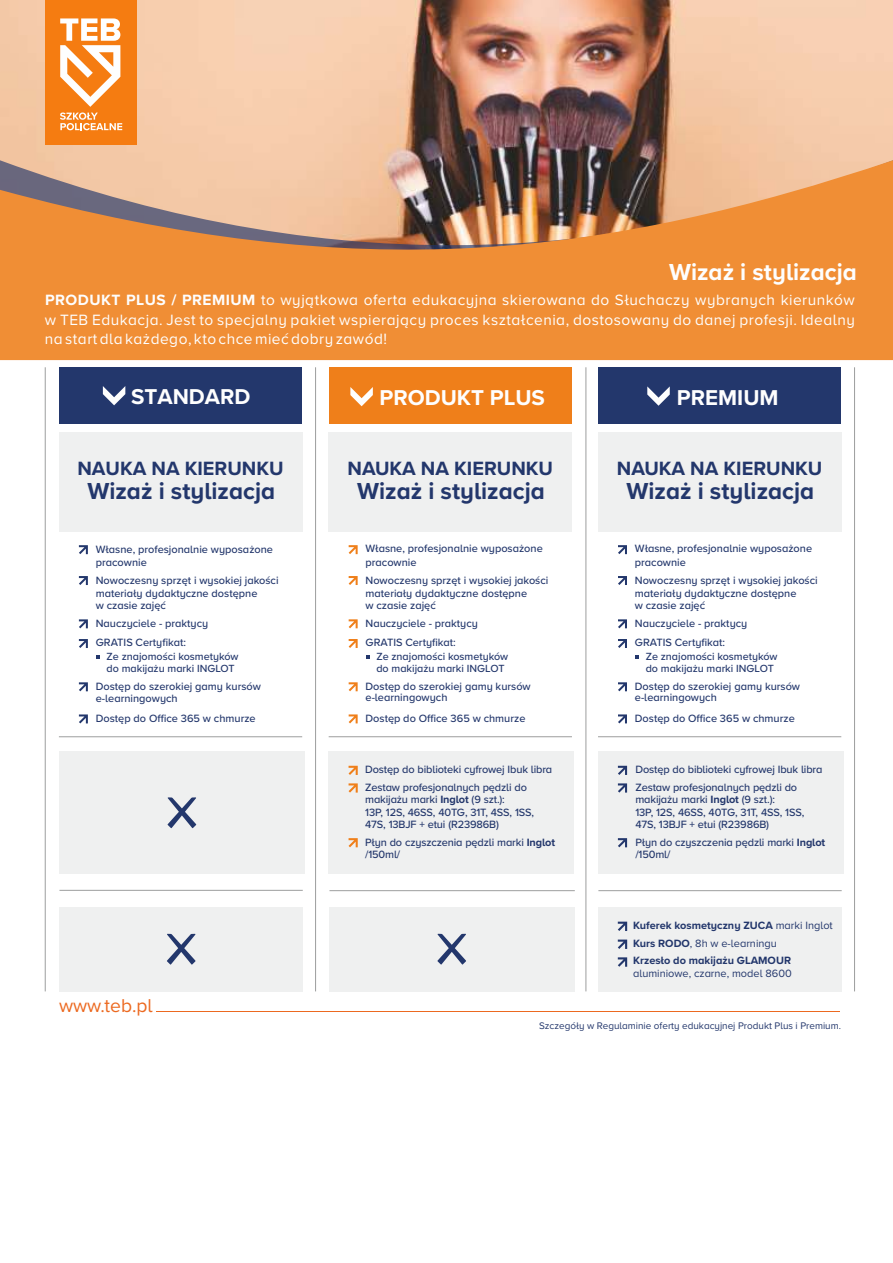
<style>
.page{position:relative;width:893px;height:1263px;background:#fff}
.page>*{position:absolute;margin:0;border:0;box-sizing:border-box;transform-origin:0 0}
.t1{font:700 24px "Proxima Nova A";color:#23376c}
.t2{font:700 24px "Proxima Nova A";color:#fefefe}
.t3{font:700 22.35px "Proxima Nova A";color:#fefefe}
.t4{font:700 19.95px "Proxima Nova A";color:#23376c}
.t5{font:19.35px "Proxima Nova A";color:#ec6920}
.t6{font:15.45px/19.2px "Proxima Nova A";letter-spacing:.03em;color:#fefefe;text-align:justify}
.t7{font:500 10.95px/12.5px "Proxima Nova A";color:#23376c}
.t8{font:700 10.95px/17.5px "Proxima Nova A";color:#23376c}
.t9{font:10.95px "Proxima Nova A";color:#23376c}
.t10{font:500 10.8px/11.4px "Proxima Nova A";color:#23376c}
.t11{font:9.9px "Proxima Nova A";color:#23376c}
.s1{font-weight:700}
.s2{font-weight:400}
</style>
<div class="page">
<img style="left:0;top:0;width:893px;height:160px">
<div style="left:329px;top:752px;width:245px;height:122px;background:#ebecec"></div>
<div style="left:598px;top:752px;width:246px;height:122px;background:#ebecec"></div>
<div style="left:59px;top:752px;width:246px;height:122px;background:#ebecec"></div>
<div style="left:329px;top:367px;width:243px;height:57px;background:#ef7f1a"></div>
<div style="left:598px;top:367px;width:243px;height:57px;background:#23376c"></div>
<div style="left:59px;top:367px;width:243px;height:57px;background:#23376c"></div>
<svg style="left:350px;top:387px;width:23px;height:19px"></svg>
<svg style="left:647px;top:386px;width:23px;height:20px"></svg>
<hr style="left:329px;top:890px;width:246px;height:1px;background:#9d9e9e">
<hr style="left:59px;top:890px;width:244px;height:1px;background:#9d9e9e">
<hr style="left:59px;top:736px;width:243px;height:1px;background:#9d9e9e">
<hr style="left:329px;top:736px;width:243px;height:1px;background:#9d9e9e">
<hr style="left:598px;top:736px;width:243px;height:1px;background:#9d9e9e">
<hr style="left:598px;top:890px;width:244px;height:1px;background:#9d9e9e">
<hr style="left:315px;top:367px;width:1px;height:624px;background:#9d9e9e">
<hr style="left:45px;top:367px;width:1px;height:624px;background:#9d9e9e">
<hr style="left:854px;top:367px;width:1px;height:624px;background:#9d9e9e">
<hr style="left:585px;top:367px;width:1px;height:624px;background:#9d9e9e">
<div style="left:59px;top:432px;width:243px;height:99px;background:#ebecec"></div>
<div style="left:329px;top:432px;width:243px;height:99px;background:#ebecec"></div>
<div style="left:598px;top:432px;width:243px;height:99px;background:#ebecec"></div>
<div style="left:598px;top:907px;width:243px;height:84px;background:#ebecec"></div>
<div style="left:329px;top:907px;width:246px;height:84px;background:#ebecec"></div>
<div style="left:59px;top:907px;width:244px;height:84px;background:#ebecec"></div>
<svg style="left:103px;top:386px;width:22px;height:19px"></svg>
<hr style="left:156px;top:1011px;width:684px;height:1px;background:#ec6920">
<svg style="left:437px;top:934px;width:29px;height:31px"></svg>
<svg style="left:167px;top:934px;width:29px;height:31px"></svg>
<svg style="left:167px;top:797px;width:29px;height:31px"></svg>
<div style="left:45px;top:0;width:92px;height:145px;background:#f57c11"></div>
<svg style="left:60px;top:18px;width:62px;height:112px"></svg>
<svg style="left:97px;top:655px;width:3px;height:4px"></svg>
<svg style="left:366px;top:655px;width:4px;height:4px"></svg>
<svg style="left:636px;top:655px;width:3px;height:4px"></svg>
<svg style="left:79px;top:682px;width:9px;height:9px"></svg>
<svg style="left:349px;top:682px;width:9px;height:9px"></svg>
<svg style="left:618px;top:682px;width:9px;height:9px"></svg>
<svg style="left:79px;top:714px;width:9px;height:9px"></svg>
<svg style="left:349px;top:714px;width:9px;height:9px"></svg>
<svg style="left:618px;top:714px;width:9px;height:9px"></svg>
<svg style="left:79px;top:576px;width:9px;height:9px"></svg>
<svg style="left:349px;top:576px;width:9px;height:9px"></svg>
<svg style="left:618px;top:576px;width:9px;height:9px"></svg>
<svg style="left:79px;top:545px;width:9px;height:9px"></svg>
<svg style="left:349px;top:545px;width:9px;height:9px"></svg>
<svg style="left:618px;top:545px;width:9px;height:9px"></svg>
<svg style="left:79px;top:639px;width:9px;height:9px"></svg>
<svg style="left:349px;top:639px;width:9px;height:9px"></svg>
<svg style="left:618px;top:639px;width:9px;height:9px"></svg>
<svg style="left:79px;top:619px;width:9px;height:9px"></svg>
<svg style="left:349px;top:619px;width:9px;height:9px"></svg>
<svg style="left:618px;top:619px;width:9px;height:9px"></svg>
<svg style="left:349px;top:783px;width:9px;height:10px"></svg>
<svg style="left:618px;top:783px;width:9px;height:10px"></svg>
<svg style="left:349px;top:838px;width:9px;height:9px"></svg>
<svg style="left:618px;top:838px;width:9px;height:9px"></svg>
<svg style="left:349px;top:766px;width:9px;height:9px"></svg>
<svg style="left:618px;top:766px;width:9px;height:9px"></svg>
<svg style="left:618px;top:939px;width:9px;height:10px"></svg>
<svg style="left:618px;top:922px;width:9px;height:9px"></svg>
<svg style="left:618px;top:957px;width:9px;height:10px"></svg>
<svg style="left:0;top:160px;width:893px;height:200px;background:#dd8f4b"></svg>
<h1 class="t2" style="left:669px;top:261px;width:189px">Wizaż i stylizacja</h1>
<p class="t6" style="left:45px;top:291px;width:811px"><span class="s1">PRODUKT PLUS / PREMIUM</span> to wyjątkowa oferta edukacyjna skierowana do Słuchaczy wybranych kierunków w TEB Edukacja. Jest to specjalny pakiet wspierający proces kształcenia, dostosowany do danej profesji. Idealny na start dla każdego, kto chce mieć dobry zawód!</p>
<h2 class="t3" style="left:131px;top:387px;width:121px">STANDARD</h2>
<h2 class="t3" style="left:379px;top:388px;width:167px">PRODUKT PLUS</h2>
<h2 class="t3" style="left:677px;top:387px;width:103px">PREMIUM</h2>
<h3 class="t4" style="left:77px;top:459px;width:208px">NAUKA NA KIERUNKU</h3>
<h3 class="t4" style="left:347px;top:459px;width:207px">NAUKA NA KIERUNKU</h3>
<h3 class="t4" style="left:617px;top:459px;width:207px">NAUKA NA KIERUNKU</h3>
<h1 class="t1" style="left:87px;top:480px;width:189px">Wizaż i stylizacja</h1>
<h1 class="t1" style="left:357px;top:480px;width:189px">Wizaż i stylizacja</h1>
<h1 class="t1" style="left:626px;top:480px;width:189px">Wizaż i stylizacja</h1>
<p class="t7" style="left:96px;top:543px;width:179px">Własne, profesjonalnie wyposażone</p>
<p class="t7" style="left:365px;top:543px;width:179px">Własne, profesjonalnie wyposażone</p>
<p class="t7" style="left:635px;top:543px;width:179px">Własne, profesjonalnie wyposażone</p>
<p class="t7" style="left:96px;top:556px;width:53px">pracownie</p>
<p class="t7" style="left:365px;top:556px;width:53px">pracownie</p>
<p class="t7" style="left:635px;top:556px;width:53px">pracownie</p>
<p class="t7" style="left:96px;top:574px;width:184px">Nowoczesny sprzęt i wysokiej jakości</p>
<p class="t7" style="left:365px;top:574px;width:184px">Nowoczesny sprzęt i wysokiej jakości</p>
<p class="t7" style="left:635px;top:574px;width:184px">Nowoczesny sprzęt i wysokiej jakości</p>
<p class="t7" style="left:96px;top:588px;width:163px">materiały dydaktyczne dostępne w czasie zajęć</p>
<p class="t7" style="left:365px;top:588px;width:163px">materiały dydaktyczne dostępne w czasie zajęć</p>
<p class="t7" style="left:635px;top:588px;width:163px">materiały dydaktyczne dostępne w czasie zajęć</p>
<p class="t7" style="left:96px;top:617px;width:114px">Nauczyciele - praktycy</p>
<p class="t7" style="left:365px;top:617px;width:114px">Nauczyciele - praktycy</p>
<p class="t7" style="left:635px;top:617px;width:114px">Nauczyciele - praktycy</p>
<p class="t7" style="left:96px;top:637px;width:92px">GRATIS Certyfikat:</p>
<p class="t7" style="left:365px;top:637px;width:92px">GRATIS Certyfikat:</p>
<p class="t7" style="left:635px;top:637px;width:92px">GRATIS Certyfikat:</p>
<p class="t10" style="left:107px;top:651px;width:133px">Ze znajomości kosmetyków do makijażu marki INGLOT</p>
<p class="t10" style="left:376px;top:651px;width:133px">Ze znajomości kosmetyków do makijażu marki INGLOT</p>
<p class="t10" style="left:646px;top:651px;width:133px">Ze znajomości kosmetyków do makijażu marki INGLOT</p>
<p class="t7" style="left:96px;top:681px;width:167px;line-height:11.7px">Dostęp do szerokiej gamy kursów e-learningowych</p>
<p class="t7" style="left:365px;top:681px;width:167px;line-height:11.7px">Dostęp do szerokiej gamy kursów e-learningowych</p>
<p class="t7" style="left:635px;top:681px;width:167px;line-height:11.7px">Dostęp do szerokiej gamy kursów e-learningowych</p>
<p class="t7" style="left:96px;top:712px;width:161px">Dostęp do Office 365 w chmurze</p>
<p class="t7" style="left:365px;top:712px;width:161px">Dostęp do Office 365 w chmurze</p>
<p class="t7" style="left:635px;top:712px;width:161px">Dostęp do Office 365 w chmurze</p>
<h3 class="t5" style="left:59px;top:997px;width:95px">www.teb.pl</h3>
<p class="t7" style="left:365px;top:764px;width:189px">Dostęp do biblioteki cyfrowej Ibuk libra</p>
<p class="t7" style="left:365px;top:781px;width:170px">Zestaw profesjonalnych pędzli do makijażu marki <span class="s1">Inglot</span> (9 szt.):<br>13P, 12S, 46SS, 40TG, 31T, 4SS, 1SS,</p>
<p class="t7" style="left:365px;top:836px;width:191px">Płyn do czyszczenia pędzli marki <span class="s1">Inglot </span>/150ml/</p>
<p class="t7" style="left:365px;top:819px;width:135px">47S, 13BJF + etui (R23986B)</p>
<p class="t7" style="left:635px;top:761px;width:189px;line-height:17.5px">Dostęp do biblioteki cyfrowej Ibuk libra<br>Zestaw profesjonalnych pędzli do</p>
<p class="t7" style="left:635px;top:794px;width:170px">makijażu marki <span class="s1">Inglot</span> (9 szt.):<br>13P, 12S, 46SS, 40TG, 31T, 4SS, 1SS,<br>47S, 13BJF + etui (R23986B)</p>
<p class="t7" style="left:635px;top:836px;width:191px">Płyn do czyszczenia pędzli marki <span class="s1">Inglot </span>/150ml/</p>
<p class="t8" style="left:633px;top:917px;width:201px">Kuferek kosmetyczny ZUCA <span class="s2">marki Inglot<br></span>Kurs RODO<span class="s2">, 8h w e-learningu</span></p>
<p class="t8" style="left:633px;top:952px;width:159px">Krzesło do makijażu GLAMOUR</p>
<p class="t9" style="left:633px;top:968px;width:160px">aluminiowe, czarne, model 8600</p>
<p class="t11" style="left:539px;top:1021px;width:303px">Szczegóły w Regulaminie oferty edukacyjnej Produkt Plus i Premium.</p>
</div>
